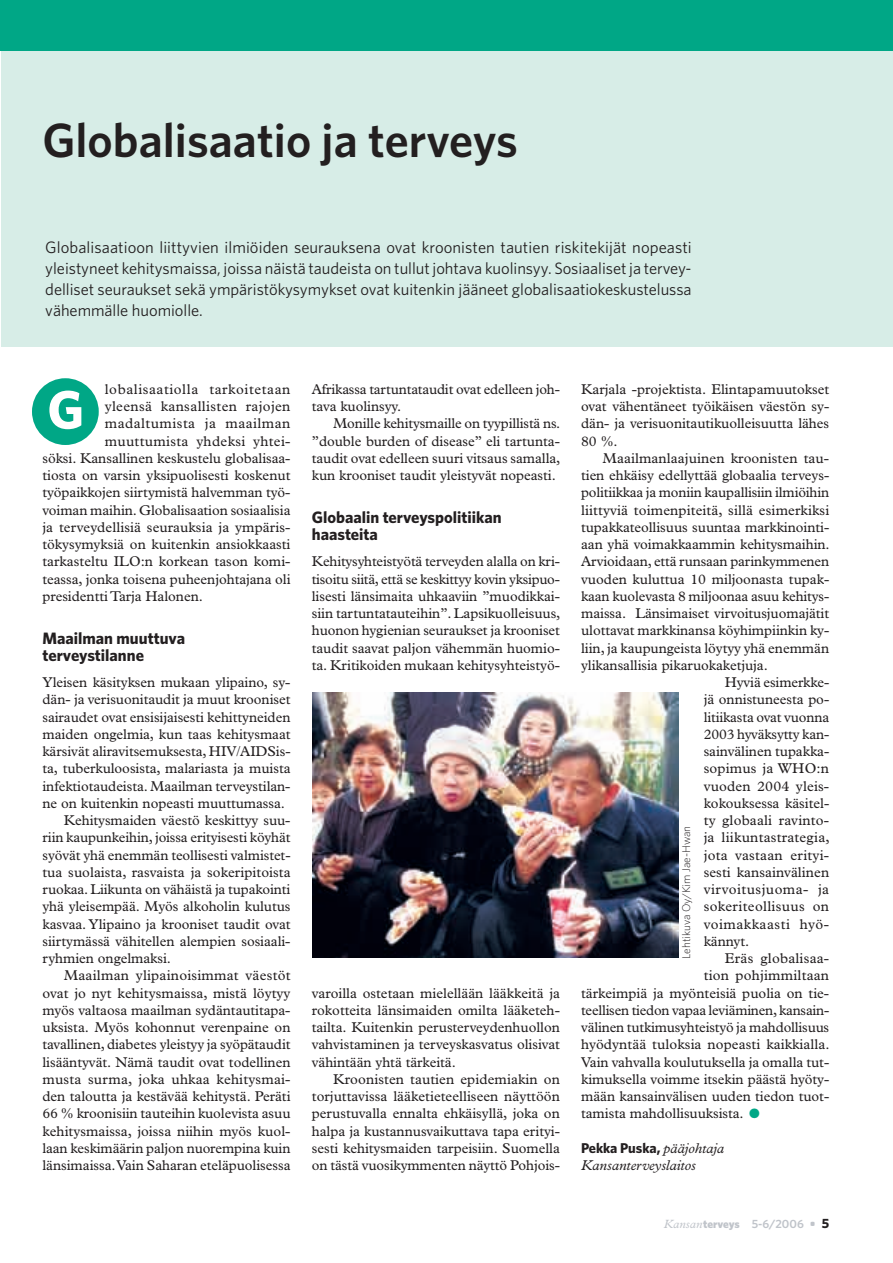
<style>
.page{position:relative;width:893px;height:1263px;background:#fff}
.page>*{position:absolute;margin:0;border:0;box-sizing:border-box;transform-origin:0 0}
.t1{font:700 54px "Whitney";color:#fff}
.t2{font:600 48px "Whitney";color:#231f20}
.t3{font:16.5px/21px "Whitney";letter-spacing:-.005em;color:#231f20;text-align:justify}
.t4{font:700 16.5px/17.2px "Whitney";color:#231f20}
.t5{font:14.25px/17.2px "Plantin";letter-spacing:-.005em;color:#231f20;text-align:justify}
.t6{font:14.25px "Plantin";letter-spacing:.015em;color:#231f20}
.t7{font:14.25px "Plantin";letter-spacing:.035em;color:#231f20}
.t8{font:14.25px "Plantin";letter-spacing:.025em;color:#231f20}
.t9{font:14.25px "Plantin";letter-spacing:.02em;color:#231f20}
.t10{font:14.25px "Plantin";letter-spacing:.04em;color:#231f20}
.t11{font:700 14.25px "Whitney";letter-spacing:-.01em;color:#231f20}
.t12{font:italic 14.25px "Plantin";letter-spacing:-.005em;color:#231f20}
.t13{font:600 12px "Whitney";color:#c0c4ca}
.t14{font:300 11.25px "Whitney";color:#231f20}
.s1{color:#00a786}
.s2{font-family:"Plantin";font-weight:400;font-style:italic}
.s3{font-weight:900;font-size:11.25px}
.s4{font-weight:700}
</style>
<div class="page">
<div style="left:1px;top:47px;width:892px;height:299px;background:#d7ede7"></div>
<div style="left:32px;top:378px;width:67px;height:67px;background:#00a786;border-radius:50%"></div>
<div style="left:0;top:0;width:893px;height:50px;background:#00a786"></div>
<img style="left:313px;top:692px;width:365px;height:266px">
<h2 class="t2" style="left:42px;top:111px;width:477px">Globalisaatio ja terveys</h2>
<p class="t3" style="left:45px;top:236px;width:648px">Globalisaatioon liittyvien ilmiöiden seurauksena ovat kroonisten tautien riskitekijät nopeasti yleistyneet kehitysmaissa, joissa näistä taudeista on tullut johtava kuolinsyy. Sosiaaliset ja tervey&shy;delliset seuraukset sekä ympäristökysymykset ovat kuitenkin jääneet globalisaatiokeskustelussa vähemmälle huomiolle.</p>
<p class="t10" style="left:105px;top:381px;width:187px">lobalisaatiolla tarkoitetaan</p>
<p class="t8" style="left:105px;top:398px;width:187px">yleensä kansallisten rajojen</p>
<p class="t7" style="left:105px;top:415px;width:187px">madaltumista ja maailman</p>
<p class="t9" style="left:105px;top:433px;width:187px">muuttumista yhdeksi yhtei-</p>
<p class="t5" style="left:42px;top:449px;width:250px">söksi. Kansallinen keskustelu globalisaa-</p>
<p class="t5" style="left:42px;top:467px;width:250px">tiosta on varsin yksipuolisesti koskenut</p>
<p class="t5" style="left:42px;top:484px;width:250px">työpaikkojen siirtymistä halvemman työ-</p>
<p class="t5" style="left:42px;top:501px;width:249px">voiman maihin. Globalisaation sosiaalisia</p>
<p class="t5" style="left:42px;top:518px;width:250px">ja terveydellisiä seurauksia ja ympäris-</p>
<p class="t5" style="left:42px;top:536px;width:250px">tökysymyksiä on kuitenkin ansiokkaasti</p>
<p class="t5" style="left:42px;top:553px;width:250px">tarkasteltu ILO:n korkean tason komi-</p>
<p class="t5" style="left:42px;top:570px;width:250px">teassa, jonka toisena puheenjohtajana oli</p>
<p class="t5" style="left:42px;top:587px;width:162px">presidentti Tarja Halonen.</p>
<p class="t4" style="left:42px;top:629px;width:144px">Maailman muuttuva terveystilanne</p>
<p class="t5" style="left:42px;top:674px;width:250px">Yleisen käsityksen mukaan ylipaino, sy-</p>
<p class="t5" style="left:42px;top:691px;width:250px">dän- ja verisuonitaudit ja muut krooniset</p>
<p class="t5" style="left:42px;top:708px;width:250px">sairaudet ovat ensisijaisesti kehittyneiden</p>
<p class="t5" style="left:42px;top:725px;width:250px">maiden ongelmia, kun taas kehitysmaat</p>
<p class="t5" style="left:42px;top:743px;width:250px">kärsivät aliravitsemuksesta, HIV/AIDSis-</p>
<p class="t5" style="left:42px;top:760px;width:250px">ta, tuberkuloosista, malariasta ja muista</p>
<p class="t5" style="left:42px;top:777px;width:250px">infektiotaudeista. Maailman terveystilan-</p>
<p class="t5" style="left:42px;top:794px;width:244px">ne on kuitenkin nopeasti muuttumassa.</p>
<p class="t5" style="left:64px;top:812px;width:228px">Kehitysmaiden väestö keskittyy suu-</p>
<p class="t5" style="left:42px;top:829px;width:250px">riin kaupunkeihin, joissa erityisesti köyhät</p>
<p class="t5" style="left:42px;top:846px;width:250px">syövät yhä enemmän teollisesti valmistet-</p>
<p class="t5" style="left:42px;top:863px;width:250px">tua suolaista, rasvaista ja sokeripitoista</p>
<p class="t5" style="left:42px;top:881px;width:249px">ruokaa. Liikunta on vähäistä ja tupakointi</p>
<p class="t5" style="left:42px;top:898px;width:250px">yhä yleisempää. Myös alkoholin kulutus</p>
<p class="t5" style="left:42px;top:915px;width:250px">kasvaa. Ylipaino ja krooniset taudit ovat</p>
<p class="t5" style="left:42px;top:932px;width:250px">siirtymässä vähitellen alempien sosiaali-</p>
<p class="t5" style="left:42px;top:950px;width:130px">ryhmien ongelmaksi.</p>
<p class="t6" style="left:64px;top:967px;width:228px">Maailman ylipainoisimmat väestöt</p>
<p class="t5" style="left:42px;top:984px;width:249px">ovat jo nyt kehitysmaissa, mistä löytyy</p>
<p class="t5" style="left:42px;top:1001px;width:250px">myös valtaosa maailman sydäntautitapa-</p>
<p class="t5" style="left:42px;top:1019px;width:250px">uksista. Myös kohonnut verenpaine on</p>
<p class="t5" style="left:42px;top:1036px;width:250px">tavallinen, diabetes yleistyy ja syöpätaudit</p>
<p class="t5" style="left:42px;top:1053px;width:250px">lisääntyvät. Nämä taudit ovat todellinen</p>
<p class="t6" style="left:42px;top:1071px;width:250px">musta surma, joka uhkaa kehitysmai-</p>
<p class="t5" style="left:42px;top:1088px;width:250px">den taloutta ja kestävää kehitystä. Peräti</p>
<p class="t5" style="left:42px;top:1105px;width:250px">66 % kroonisiin tauteihin kuolevista asuu</p>
<p class="t5" style="left:42px;top:1122px;width:250px">kehitysmaissa, joissa niihin myös kuol-</p>
<p class="t5" style="left:42px;top:1139px;width:250px">laan keskimäärin paljon nuorempina kuin</p>
<p class="t5" style="left:42px;top:1157px;width:250px">länsimaissa.Vain Saharan eteläpuolisessa</p>
<h1 class="t1" style="left:47px;top:377px;width:38px">G</h1>
<p class="t5" style="left:312px;top:380px;width:250px">Afrikassa tartuntataudit ovat edelleen joh&shy;tava kuolinsyy.</p>
<p class="t5" style="left:312px;top:415px;width:250px;text-indent:21px">Monille kehitysmaille on tyypillistä ns. ”double burden of disease” eli tartunta&shy;taudit ovat edelleen suuri vitsaus samalla, kun krooniset taudit yleistyvät nopeasti.</p>
<p class="t4" style="left:312px;top:508px;width:191px">Globaalin terveyspolitiikan haasteita</p>
<p class="t5" style="left:312px;top:553px;width:250px">Kehitysyhteistyötä terveyden alalla on kri&shy;tisoitu siitä, että se keskittyy kovin yksipuo&shy;lisesti länsimaita uhkaaviin ”muodikkai&shy;siin tartuntatauteihin”. Lapsikuolleisuus, huonon hygienian seuraukset ja krooniset taudit saavat paljon vähemmän huomio&shy;ta. Kritikoiden mukaan kehitysyhteistyö-</p>
<p class="t5" style="left:312px;top:984px;width:250px">varoilla ostetaan mielellään lääkkeitä ja rokotteita länsimaiden omilta lääketeh&shy;tailta. Kuitenkin perusterveydenhuollon vahvistaminen ja terveyskasvatus olisivat vähintään yhtä tärkeitä.</p>
<p class="t5" style="left:312px;top:1070px;width:250px;text-indent:21px">Kroonisten tautien epidemiakin on torjuttavissa lääketieteelliseen näyttöön perustuvalla ennalta ehkäisyllä, joka on halpa ja kustannusvaikuttava tapa erityi&shy;sesti kehitysmaiden tarpeisiin. Suomella on tästä vuosikymmenten näyttö Pohjois-</p>
<p class="t5" style="left:581px;top:380px;width:250px">Karjala -projektista. Elintapamuutokset ovat vähentäneet työikäisen väestön sy&shy;dän- ja verisuonitautikuolleisuutta lähes 80 %.</p>
<p class="t5" style="left:602px;top:449px;width:228px">Maailmanlaajuinen kroonisten tau-</p>
<p class="t5" style="left:581px;top:467px;width:250px">tien ehkäisy edellyttää globaalia terveys-</p>
<p class="t5" style="left:581px;top:484px;width:250px">politiikkaa ja moniin kaupallisiin ilmiöihin</p>
<p class="t5" style="left:581px;top:501px;width:250px">liittyviä toimenpiteitä, sillä esimerkiksi</p>
<p class="t5" style="left:581px;top:518px;width:250px">tupakkateollisuus suuntaa markkinointi-</p>
<p class="t5" style="left:581px;top:536px;width:250px">aan yhä voimakkaammin kehitysmaihin.</p>
<p class="t5" style="left:581px;top:553px;width:249px">Arvioidaan, että runsaan parinkymmenen</p>
<p class="t5" style="left:581px;top:570px;width:250px">vuoden kuluttua 10 miljoonasta tupak-</p>
<p class="t5" style="left:581px;top:587px;width:250px">kaan kuolevasta 8 miljoonaa asuu kehitys-</p>
<p class="t5" style="left:581px;top:605px;width:250px">maissa. Länsimaiset virvoitusjuomajätit</p>
<p class="t5" style="left:581px;top:622px;width:250px">ulottavat markkinansa köyhimpiinkin ky-</p>
<p class="t5" style="left:581px;top:639px;width:250px">liin, ja kaupungeista löytyy yhä enemmän</p>
<p class="t5" style="left:581px;top:656px;width:188px">ylikansallisia pikaruokaketjuja.</p>
<p class="t5" style="left:725px;top:674px;width:106px">Hyviä esimerkke-</p>
<p class="t5" style="left:704px;top:691px;width:127px">jä onnistuneesta po-</p>
<p class="t5" style="left:704px;top:708px;width:127px">litiikasta ovat vuonna</p>
<p class="t5" style="left:704px;top:725px;width:127px">2003 hyväksytty kan-</p>
<p class="t5" style="left:704px;top:743px;width:127px">sainvälinen tupakka-</p>
<p class="t5" style="left:704px;top:760px;width:127px">sopimus ja WHO:n</p>
<p class="t6" style="left:704px;top:778px;width:127px">vuoden 2004 yleis-</p>
<p class="t5" style="left:704px;top:794px;width:127px">kokouksessa käsitel-</p>
<p class="t6" style="left:704px;top:812px;width:127px">ty globaali ravinto-</p>
<p class="t6" style="left:704px;top:829px;width:128px">ja liikuntastrategia,</p>
<p class="t9" style="left:704px;top:847px;width:127px">jota vastaan erityi-</p>
<p class="t5" style="left:704px;top:863px;width:127px">sesti kansainvälinen</p>
<p class="t7" style="left:704px;top:881px;width:127px">virvoitusjuoma- ja</p>
<p class="t8" style="left:704px;top:898px;width:127px">sokeriteollisuus on</p>
<p class="t7" style="left:704px;top:916px;width:127px">voimakkaasti hyö-</p>
<p class="t5" style="left:704px;top:932px;width:47px">kännyt.</p>
<p class="t6" style="left:725px;top:950px;width:106px">Eräs globalisaa-</p>
<p class="t6" style="left:704px;top:967px;width:127px">tion pohjimmiltaan</p>
<p class="t5" style="left:581px;top:984px;width:250px">tärkeimpiä ja myönteisiä puolia on tie-</p>
<p class="t5" style="left:581px;top:1001px;width:250px">teellisen tiedon vapaa leviäminen, kansain-</p>
<p class="t5" style="left:581px;top:1019px;width:250px">välinen tutkimusyhteistyö ja mahdollisuus</p>
<p class="t5" style="left:581px;top:1036px;width:250px">hyödyntää tuloksia nopeasti kaikkialla.</p>
<p class="t5" style="left:581px;top:1053px;width:250px">Vain vahvalla koulutuksella ja omalla tut-</p>
<p class="t5" style="left:581px;top:1070px;width:250px">kimuksella voimme itsekin päästä hyöty-</p>
<p class="t5" style="left:581px;top:1088px;width:250px">mään kansainvälisen uuden tiedon tuot-</p>
<p class="t5" style="left:581px;top:1105px;width:180px">tamista mahdollisuuksista. <span class="s1">●</span></p>
<p class="t11" style="left:581px;top:1139px;width:145px">Pekka Puska, <span class="s2">pääjohtaja</span></p>
<p class="t12" style="left:581px;top:1157px;width:116px">Kansanterveyslaitos</p>
<p class="t14" style="left:680px;top:958px;width:134px;rotate:-90deg">Lehtikuva Oy/Kim Jae-Hwan</p>
<p class="t13" style="left:664px;top:1216px;width:153px"><span class="s2">Kansan</span><span class="s3">terveys</span> 5-6/2006 <span class="s4">•</span></p>
</div>
